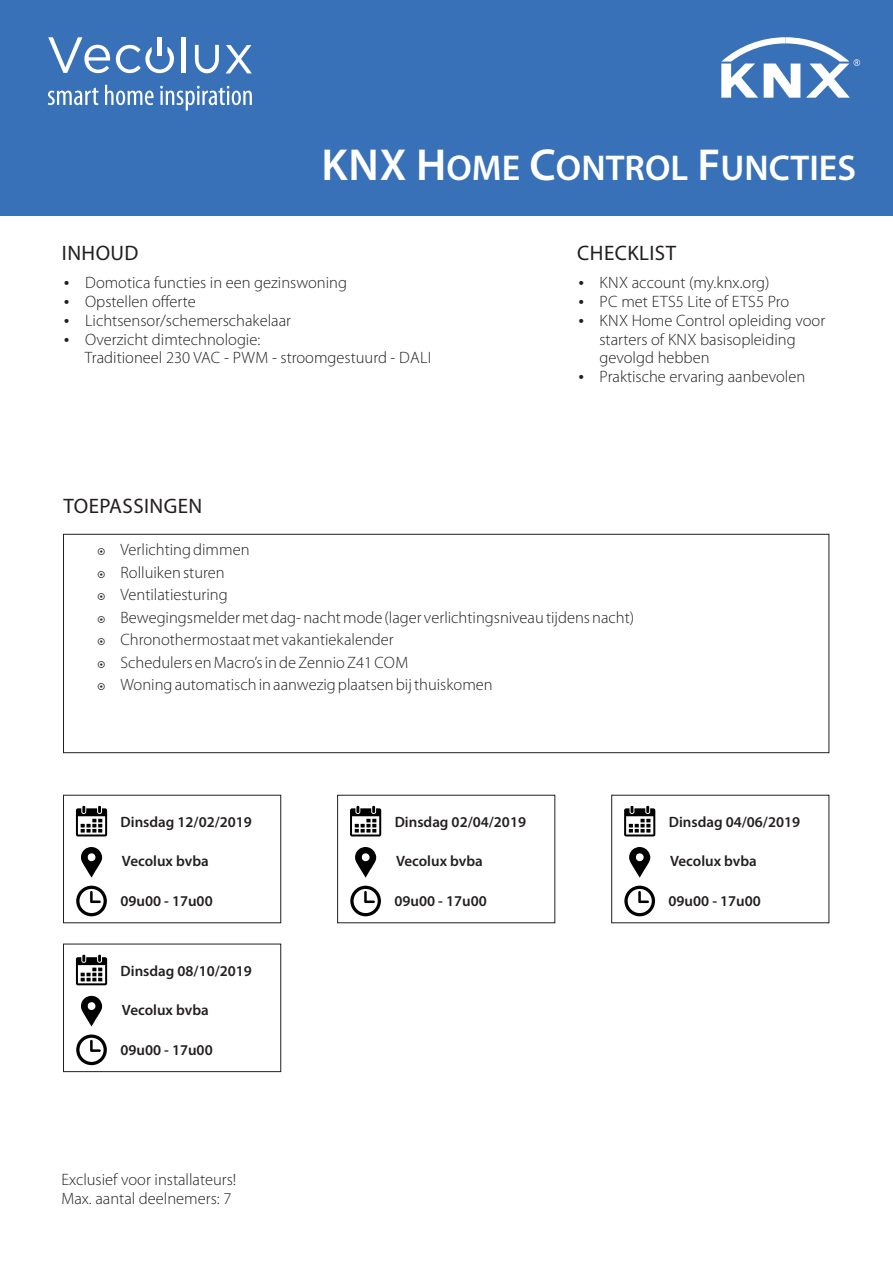
<style>
.page{position:relative;width:893px;height:1263px;background:#fff}
.page>*{position:absolute;margin:0;border:0;box-sizing:border-box;transform-origin:0 0}
.t1{font:600 36px "Myriad Pro";color:#fff}
.t2{font:21px "Myriad Pro";letter-spacing:.02em;color:#231f20}
.t3{font:300 16.5px/18.8px "Myriad Pro";color:#231f20}
.t4{font:600 15px "Myriad Pro";color:#231f20}
.s1{font-size:45px}
</style>
<div class="page">
<div style="left:0;top:0;width:893px;height:215px;background:#3871b8"></div>
<svg style="left:48px;top:88px;width:51px;height:17px"></svg>
<svg style="left:105px;top:85px;width:49px;height:20px"></svg>
<svg style="left:160px;top:86px;width:92px;height:25px"></svg>
<svg style="left:48px;top:37px;width:62px;height:36px"></svg>
<svg style="left:116px;top:45px;width:58px;height:28px"></svg>
<hr style="left:182px;top:37px;width:4px;height:36px;background:#fff">
<svg style="left:195px;top:45px;width:24px;height:28px"></svg>
<svg style="left:226px;top:45px;width:26px;height:28px"></svg>
<hr style="left:158px;top:37px;width:4px;height:19px;background:#fff">
<svg style="left:721px;top:37px;width:139px;height:61px"></svg>
<div style="left:63px;top:534px;width:766px;height:219px;border:1px solid #231f20"></div>
<div style="left:63px;top:944px;width:218px;height:128px;border:1px solid #231f20"></div>
<svg style="left:81px;top:996px;width:21px;height:30px"></svg>
<svg style="left:76px;top:1034px;width:31px;height:31px"></svg>
<svg style="left:76px;top:955px;width:31px;height:30px"></svg>
<div style="left:63px;top:795px;width:218px;height:128px;border:1px solid #231f20"></div>
<svg style="left:81px;top:847px;width:21px;height:31px"></svg>
<svg style="left:76px;top:886px;width:31px;height:30px"></svg>
<svg style="left:76px;top:806px;width:31px;height:30px"></svg>
<svg style="left:355px;top:847px;width:21px;height:31px"></svg>
<svg style="left:350px;top:886px;width:31px;height:30px"></svg>
<svg style="left:350px;top:806px;width:31px;height:30px"></svg>
<svg style="left:629px;top:847px;width:21px;height:31px"></svg>
<svg style="left:624px;top:886px;width:31px;height:30px"></svg>
<svg style="left:624px;top:806px;width:31px;height:30px"></svg>
<h1 class="t1" style="left:321px;top:153px;width:536px"><span class="s1">KNX H</span>OME <span class="s1">C</span>ONTROL <span class="s1">F</span>UNCTIES</h1>
<p class="t2" style="left:62px;top:245px;width:78px">INHOUD</p>
<p class="t3" style="left:85px;top:275px;width:348px">Domotica functies in een gezinswoning<br>Opstellen offerte<br>Lichtsensor/schemerschakelaar<br>Overzicht dimtechnologie:<br>Traditioneel 230 VAC - PWM - stroomgestuurd - DALI</p>
<p class="t3" style="left:599px;top:275px;width:227px">KNX account (my.knx.org)<br>PC met ETS5 Lite of ETS5 Pro<br>KNX Home Control opleiding voor starters of KNX basisopleiding gevolgd hebben<br>Praktische ervaring aanbevolen</p>
<p class="t2" style="left:577px;top:245px;width:100px">CHECKLIST</p>
<p class="t2" style="left:64px;top:497px;width:140px">TOEPASSINGEN</p>
<p class="t3" style="left:121px;top:540px;width:515px;line-height:22.5px">Verlichting dimmen<br>Rolluiken sturen<br>Ventilatiesturing<br>Bewegingsmelder met dag- nacht mode (lager verlichtingsniveau tijdens nacht)<br>Chronothermostaat met vakantiekalender<br>Schedulers en Macro’s in de Zennio Z41 COM<br>Woning automatisch in aanwezig plaatsen bij thuiskomen</p>
<p class="t4" style="left:121px;top:815px;width:133px">Dinsdag 12/02/2019</p>
<p class="t4" style="left:122px;top:855px;width:88px">Vecolux bvba</p>
<p class="t4" style="left:120px;top:895px;width:94px">09u00 - 17u00</p>
<p class="t4" style="left:121px;top:964px;width:133px">Dinsdag 08/10/2019</p>
<p class="t4" style="left:122px;top:1004px;width:88px">Vecolux bvba</p>
<p class="t4" style="left:120px;top:1044px;width:94px">09u00 - 17u00</p>
<p class="t3" style="left:61px;top:1171px;width:176px">Exclusief voor installateurs!<br>Max. aantal deelnemers: 7</p>
<p class="t4" style="left:395px;top:815px;width:133px">Dinsdag 02/04/2019</p>
<p class="t4" style="left:396px;top:855px;width:88px">Vecolux bvba</p>
<p class="t4" style="left:394px;top:895px;width:94px">09u00 - 17u00</p>
<p class="t4" style="left:669px;top:815px;width:133px">Dinsdag 04/06/2019</p>
<p class="t4" style="left:670px;top:855px;width:88px">Vecolux bvba</p>
<p class="t4" style="left:669px;top:895px;width:94px">09u00 - 17u00</p>
</div>
